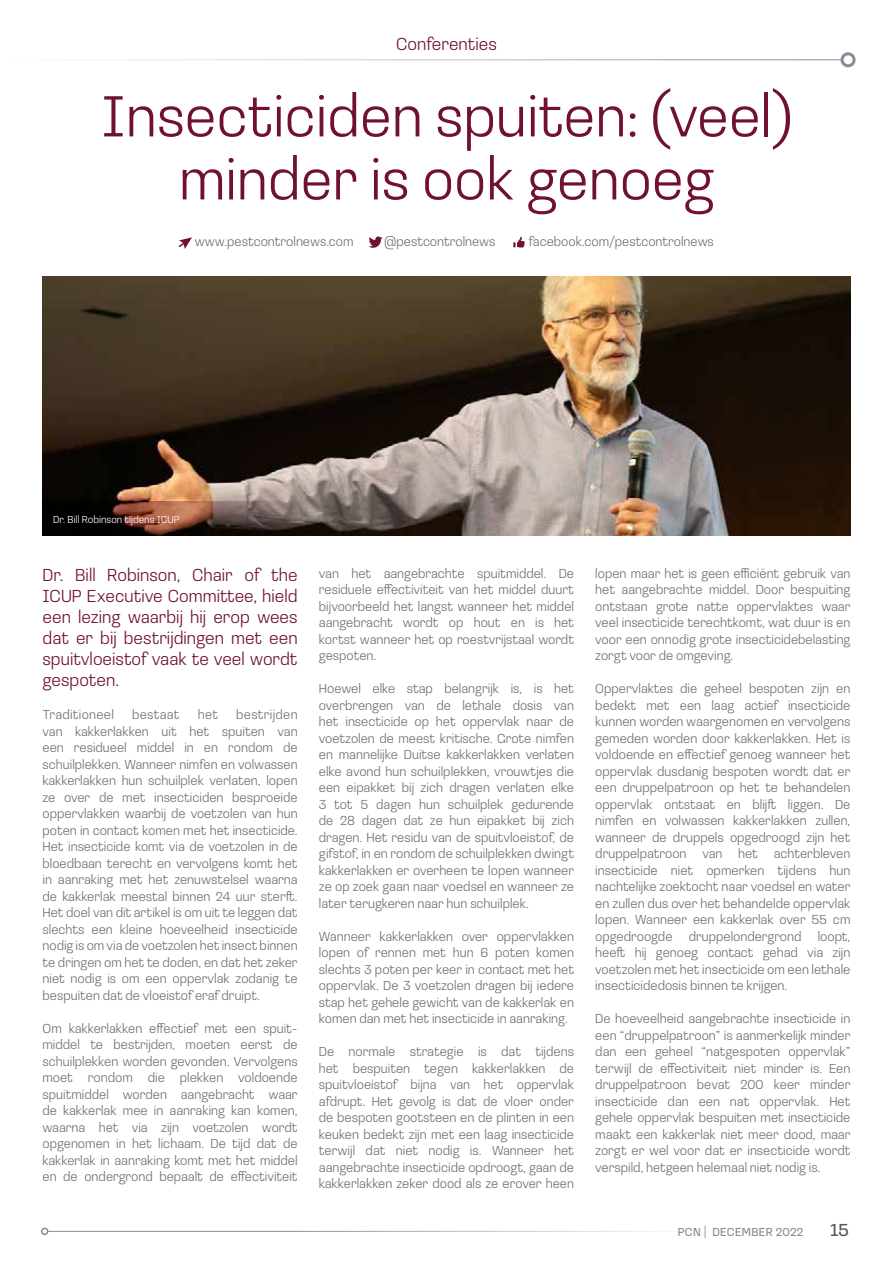
<style>
.page{position:relative;width:893px;height:1263px;background:#fff}
.page>*{position:absolute;margin:0;border:0;box-sizing:border-box;transform-origin:0 0}
.t1{font:300 60px/63px "Loos Normal";color:#70122f;text-align:center}
.t2{font:300 18px/21px "Loos Normal";color:#70122f;text-align:justify}
.t3{font:18px "Loos Normal";color:#575756}
.t4{font:300 13.5px/16.5px "Loos Normal";color:#706f6f;text-align:justify}
.t5{font:300 13.5px "Loos Normal";letter-spacing:.02em;color:#706f6f}
.t6{font:12px "Loos Normal";letter-spacing:.02em;color:#878996}
.t7{font:300 10.5px "Loos Normal";color:#fff}
.s1{font-weight:300}
</style>
<div class="page">
<img style="left:43px;top:276px;width:807px;height:260px">
<svg style="left:179px;top:237px;width:13px;height:12px"></svg>
<svg style="left:369px;top:236px;width:13px;height:12px"></svg>
<svg style="left:513px;top:237px;width:12px;height:10px"></svg>
<svg style="left:43px;top:502px;width:255px;height:34px;background:#4a3129"></svg>
<hr style="left:0;top:60px;width:842px;height:1px;background:#878996">
<div style="left:840px;top:52px;width:15px;height:15px;border:3px solid #878996;border-radius:50%"></div>
<hr style="left:48px;top:1231px;width:652px;height:1px;background:#878996">
<div style="left:41px;top:1227px;width:7px;height:8px;border:2px solid #878996;border-radius:50%"></div>
<h2 class="t2" style="left:396px;top:32px;width:102px">Conferenties</h2>
<h1 class="t1" style="left:101px;top:82px;width:692px">Insecticiden spuiten: (veel) minder is ook genoeg</h1>
<p class="t4" style="left:195px;top:232px;width:160px">www.pestcontrolnews.com</p>
<p class="t4" style="left:384px;top:232px;width:113px">@pestcontrolnews</p>
<p class="t4" style="left:529px;top:232px;width:186px">facebook.com/pestcontrolnews</p>
<p class="t7" style="left:53px;top:512px;width:128px">Dr. Bill Robinson tijdens ICUP</p>
<h2 class="t2" style="left:43px;top:564px;width:257px">Dr. Bill Robinson, Chair of the ICUP Executive Committee, hield een lezing waarbij hij erop wees dat er bij bestrijdingen met een spuitvloeistof vaak te veel wordt gespoten.</h2>
<p class="t5" style="left:43px;top:705px;width:73px">Traditioneel</p>
<p class="t5" style="left:132px;top:705px;width:49px">bestaat</p>
<p class="t4" style="left:198px;top:706px;width:22px">het</p>
<p class="t4" style="left:43px;top:706px;width:257px;text-indent:194px">bestrijden van kakkerlakken uit het spuiten van een residueel middel in en rondom de schuilplekken. Wanneer nimfen en volwassen kakkerlakken hun schuilplek verlaten, lopen ze over de met insecticiden besproeide oppervlakken waarbij de voetzolen van hun poten in contact komen met het insecticide.<br>Het insecticide komt via de voetzolen in de bloedbaan terecht en vervolgens komt het in aanraking met het zenuwstelsel waarna de kakkerlak meestal binnen 24 uur sterft.<br>Het doel van dit artikel is om uit te leggen dat slechts een kleine hoeveelheid insecticide nodig is om via de voetzolen het insect binnen te dringen om het te doden, en dat het zeker niet nodig is om een oppervlak zodanig te bespuiten dat de vloeistof eraf druipt.</p>
<p class="t4" style="left:43px;top:1019px;width:257px">Om kakkerlakken effectief met een spuit&shy;middel te bestrijden, moeten eerst de schuilplekken worden gevonden. Vervolgens moet rondom die plekken voldoende spuitmiddel worden aangebracht waar de kakkerlak mee in aanraking kan komen, waarna het via zijn voetzolen wordt opgenomen in het lichaam. De tijd dat de kakkerlak in aanraking komt met het middel en de ondergrond bepaalt de effectiviteit</p>
<p class="t4" style="left:319px;top:564px;width:257px">van het aangebrachte spuitmiddel. De residuele effectiviteit van het middel duurt bijvoorbeeld het langst wanneer het middel aangebracht wordt op hout en is het kortst wanneer het op roestvrijstaal wordt gespoten.</p>
<p class="t4" style="left:319px;top:680px;width:257px">Hoewel elke stap belangrijk is, is het overbrengen van de lethale dosis van het insecticide op het oppervlak naar de voetzolen de meest kritische. Grote nimfen en mannelijke Duitse kakkerlakken verlaten elke avond hun schuilplekken, vrouwtjes die een eipakket bij zich dragen verlaten elke 3 tot 5 dagen hun schuilplek gedurende de 28 dagen dat ze hun eipakket bij zich dragen. Het residu van de spuitvloeistof, de gifstof, in en rondom de schuilplekken dwingt kakkerlakken er overheen te lopen wanneer ze op zoek gaan naar voedsel en wanneer ze later terugkeren naar hun schuilplek.</p>
<p class="t4" style="left:319px;top:927px;width:257px">Wanneer kakkerlakken over oppervlakken lopen of rennen met hun 6 poten komen slechts 3 poten per keer in contact met het oppervlak. De 3 voetzolen dragen bij iedere stap het gehele gewicht van de kakkerlak en komen dan met het insecticide in aanraking.</p>
<p class="t4" style="left:319px;top:1043px;width:257px">De normale strategie is dat tijdens het bespuiten tegen kakkerlakken de spuitvloeistof bijna van het oppervlak afdrupt. Het gevolg is dat de vloer onder de bespoten gootsteen en de plinten in een keuken bedekt zijn met een laag insecticide terwijl dat niet nodig is. Wanneer het aangebrachte insecticide opdroogt, gaan de kakkerlakken zeker dood als ze erover heen</p>
<p class="t4" style="left:595px;top:564px;width:257px">lopen maar het is geen efficiënt gebruik van het aangebrachte middel. Door bespuiting ontstaan grote natte oppervlaktes waar veel insecticide terechtkomt, wat duur is en voor een onnodig grote insecticidebelasting zorgt voor de omgeving.</p>
<p class="t4" style="left:595px;top:680px;width:257px">Oppervlaktes die geheel bespoten zijn en bedekt met een laag actief insecticide kunnen worden waargenomen en vervolgens gemeden worden door kakkerlakken. Het is voldoende en effectief genoeg wanneer het oppervlak dusdanig bespoten wordt dat er een druppelpatroon op het te behandelen oppervlak ontstaat en blijft liggen. De nimfen en volwassen kakkerlakken zullen, wanneer de druppels opgedroogd zijn het druppelpatroon van het achterbleven insecticide niet opmerken tijdens hun nachtelijke zoektocht naar voedsel en water en zullen dus over het behandelde oppervlak lopen. Wanneer een kakkerlak over 55 cm opgedroogde druppelondergrond loopt, heeft hij genoeg contact gehad via zijn voetzolen met het insecticide om een lethale insecticidedosis binnen te krijgen.</p>
<p class="t4" style="left:595px;top:1010px;width:257px">De hoeveelheid aangebrachte insecticide in een “druppelpatroon” is aanmerkelijk minder dan een geheel “natgespoten oppervlak” terwijl de effectiviteit niet minder is. Een druppelpatroon bevat 200 keer minder insecticide dan een nat oppervlak. Het gehele oppervlak bespuiten met insecticide maakt een kakkerlak niet meer dood, maar zorgt er wel voor dat er insecticide wordt verspild, hetgeen helemaal niet nodig is.</p>
<p class="t6" style="left:678px;top:1224px;width:127px">PCN <span class="s1">|</span> DECEMBER 2022</p>
<h2 class="t3" style="left:830px;top:1218px;width:20px">15</h2>
</div>
